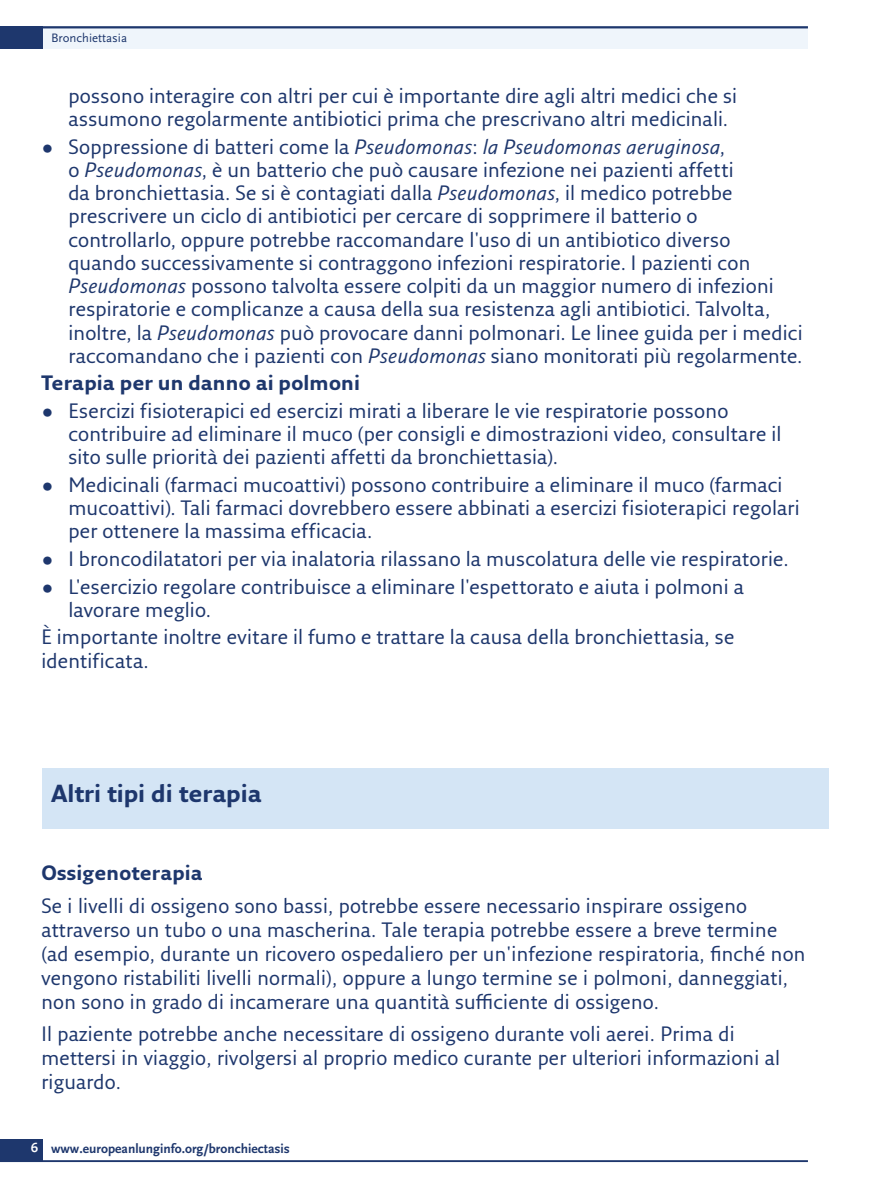
<style>
.page{position:relative;width:893px;height:1191px;background:#fff}
.page>*{position:absolute;margin:0;border:0;box-sizing:border-box;transform-origin:0 0}
.t1{font:700 24px "Fresco Sans Pro";color:#1e376d}
.H___B-head{font:20.25px/23.2px "Fresco Sans Pro";letter-spacing:.01em;color:#1e376d}
.H___B-head-2{font:700 20.25px "Fresco Sans Pro";letter-spacing:.01em;color:#1e376d}
.t2{font:700 13.5px "Scala Sans";color:#1e376d}
.t3{font:12.75px "Scala Sans";color:#1e376d}
.s1{font-style:italic}
.s2{color:#fff}
</style>
<div class="page">
<div style="left:0;top:26px;width:808px;height:23px;background:#eff5fb"></div>
<div style="left:0;top:1138px;width:43px;height:23px;background:#1e376d"></div>
<div style="left:0;top:26px;width:43px;height:23px;background:#1e376d"></div>
<hr style="left:0;top:1160px;width:808px;height:2px;background:#1e376d">
<hr style="left:0;top:26px;width:808px;height:2px;background:#1e376d">
<div style="left:43px;top:768px;width:786px;height:61px;background:#d4e5f5"></div>
<p class="t3" style="left:51px;top:31px;width:78px">Bronchiettasia</p>
<p class="H___B-head" style="left:68px;top:83px;width:670px">possono interagire con altri per cui è importante dire agli altri medici che si assumono regolarmente antibiotici prima che prescrivano altri medicinali.</p>
<p class="H___B-head" style="left:68px;top:134px;width:736px;text-indent:-27px">• Soppressione di batteri come la <span class="s1">Pseudomonas</span>: <span class="s1">la Pseudomonas aeruginosa</span>,<br>o <span class="s1">Pseudomonas</span>, è un batterio che può causare infezione nei pazienti affetti<br>da bronchiettasia. Se si è contagiati dalla <span class="s1">Pseudomonas</span>, il medico potrebbe prescrivere un ciclo di antibiotici per cercare di sopprimere il batterio o controllarlo, oppure potrebbe raccomandare l'uso di un antibiotico diverso quando successivamente si contraggono infezioni respiratorie. I pazienti con <span class="s1">Pseudomonas</span> possono talvolta essere colpiti da un maggior numero di infezioni respiratorie e complicanze a causa della sua resistenza agli antibiotici. Talvolta, inoltre, la <span class="s1">Pseudomonas</span> può provocare danni polmonari. Le linee guida per i medici raccomandano che i pazienti con <span class="s1">Pseudomonas</span> siano monitorati più regolarmente.</p>
<p class="H___B-head-2" style="left:41px;top:370px;width:320px">Terapia per un danno ai polmoni</p>
<p class="H___B-head" style="left:68px;top:398px;width:715px;text-indent:-27px">• Esercizi fisioterapici ed esercizi mirati a liberare le vie respiratorie possono contribuire ad eliminare il muco (per consigli e dimostrazioni video, consultare il sito sulle priorità dei pazienti affetti da bronchiettasia).</p>
<p class="H___B-head" style="left:68px;top:472px;width:733px;text-indent:-27px">• Medicinali (farmaci mucoattivi) possono contribuire a eliminare il muco (farmaci mucoattivi). Tali farmaci dovrebbero essere abbinati a esercizi fisioterapici regolari per ottenere la massima efficacia.</p>
<p class="H___B-head" style="left:41px;top:546px;width:749px">• I broncodilatatori per via inalatoria rilassano la muscolatura delle vie respiratorie.</p>
<p class="H___B-head" style="left:68px;top:574px;width:677px;text-indent:-27px">• L'esercizio regolare contribuisce a eliminare l'espettorato e aiuta i polmoni a lavorare meglio.</p>
<p class="H___B-head" style="left:41px;top:625px;width:695px">È importante inoltre evitare il fumo e trattare la causa della bronchiettasia, se identificata.</p>
<p class="t1" style="left:51px;top:778px;width:212px">Altri tipi di terapia</p>
<p class="H___B-head-2" style="left:41px;top:860px;width:163px">Ossigenoterapia</p>
<p class="H___B-head" style="left:41px;top:893px;width:765px;line-height:24px">Se i livelli di ossigeno sono bassi, potrebbe essere necessario inspirare ossigeno attraverso un tubo o una mascherina. Tale terapia potrebbe essere a breve termine (ad esempio, durante un ricovero ospedaliero per un'infezione respiratoria, finché non vengono ristabiliti livelli normali), oppure a lungo termine se i polmoni, danneggiati, non sono in grado di incamerare una quantità sufficiente di ossigeno.</p>
<p class="H___B-head" style="left:41px;top:1021px;width:740px;line-height:24px">Il paziente potrebbe anche necessitare di ossigeno durante voli aerei. Prima di mettersi in viaggio, rivolgersi al proprio medico curante per ulteriori informazioni al riguardo.</p>
<p class="t2" style="left:31px;top:1141px;width:260px"><span class="s2">6</span> www.europeanlunginfo.org/bronchiectasis</p>
</div>
